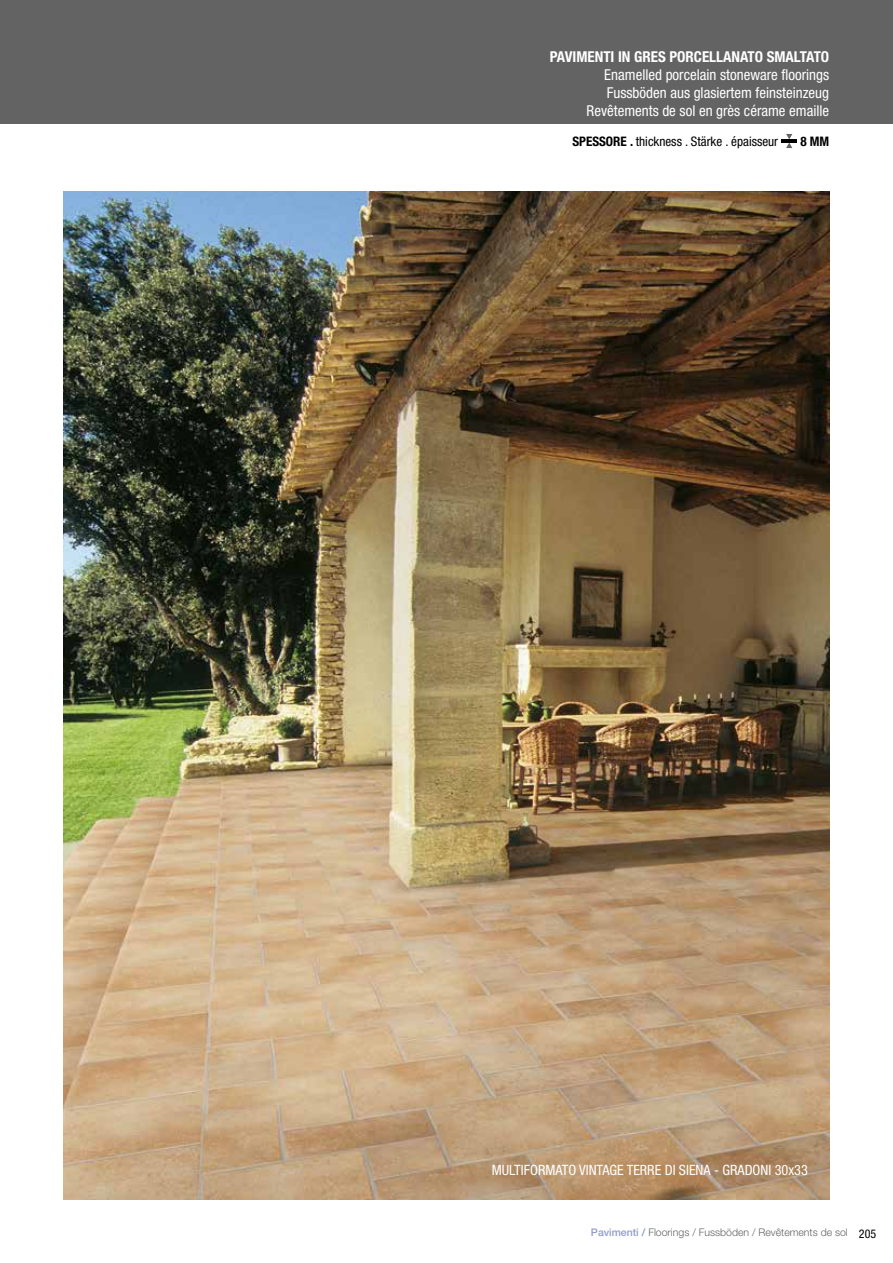
<style>
.page{position:relative;width:893px;height:1263px;background:#fff}
.page>*{position:absolute;margin:0;border:0;box-sizing:border-box;transform-origin:0 0}
.t1{font:condensed 15px/18px "Helvetica Neue LT Std";color:#fff;text-align:right}
.t2{font:700 condensed 15px "Helvetica Neue LT Std";color:#fff}
.t3{font:condensed 14.25px "Helvetica Neue LT Std";color:#fff}
.t4{font:condensed 13.2px "Helvetica Neue LT Std";color:#000}
.t5{font:700 condensed 13.2px "Helvetica Neue LT Std";color:#000}
.t6{font:300 10.5px "Helvetica Neue LT Std";color:#646363}
.s1{font-weight:700}
.s2{font-weight:500;color:#8e9dca}
.s3{font-weight:400;font-stretch:condensed;font-size:12px;color:#000}
</style>
<div class="page">
<img style="left:64px;top:191px;width:765px;height:1008px">
<div style="left:0;top:0;width:893px;height:123px;background:#646363"></div>
<svg style="left:786px;top:134px;width:6px;height:14px"></svg>
<hr style="left:781px;top:139px;width:16px;height:4px;background:#000">
<p class="t2" style="left:550px;top:47px;width:281px">PAVIMENTI IN GRES PORCELLANATO SMALTATO</p>
<p class="t1" style="left:587px;top:65px;width:244px">Enamelled porcelain stoneware floorings<br>Fussböden aus glasiertem feinsteinzeug<br>Revêtements de sol en grès cérame emaille</p>
<p class="t4" style="left:572px;top:134px;width:207px"><span class="s1">SPESSORE .</span> thickness . Stärke . épaisseur</p>
<p class="t5" style="left:800px;top:133px;width:30px">8 MM</p>
<p class="t3" style="left:492px;top:1162px;width:318px">MULTIFORMATO VINTAGE TERRE DI SIENA - GRADONI 30x33</p>
<p class="t6" style="left:591px;top:1226px;width:287px"><span class="s2">Pavimenti /</span> Floorings / Fussböden / Revêtements de sol <span class="s3">205</span></p>
</div>
